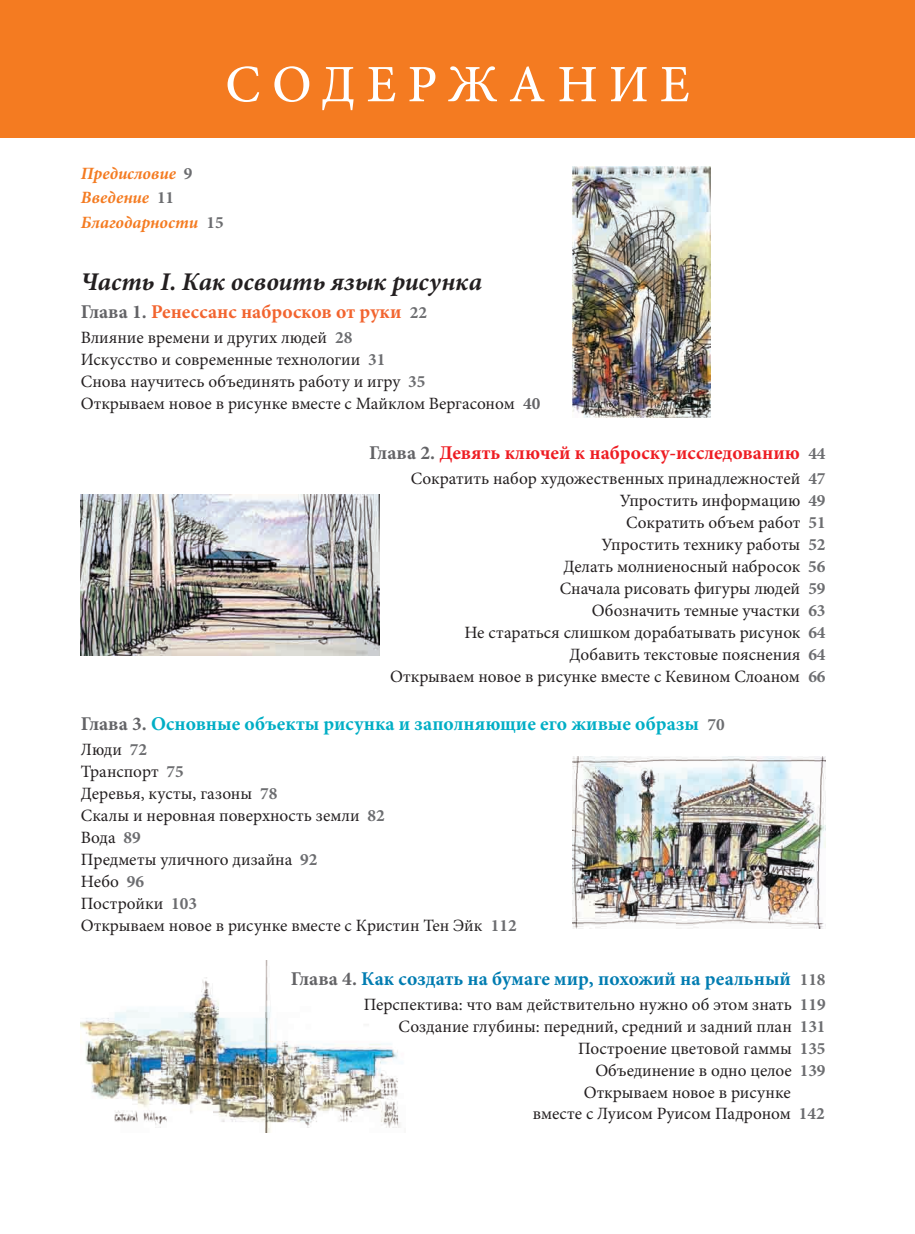
<style>
.page{position:relative;width:915px;height:1234px;background:#fff}
.page>*{position:absolute;margin:0;border:0;box-sizing:border-box;transform-origin:0 0}
.t1{font:500 52.5px "Minion Pro";letter-spacing:.21em;color:#fff}
.t2{font:italic 700 25.5px "Minion Pro";letter-spacing:-.005em;color:#231f20}
.t3{font:700 19.5px "Minion Pro";color:#00aec5}
.t4{font:700 19.5px "Minion Pro";color:#007cb1}
.t5{font:700 19.5px "Minion Pro";color:#ee1d23}
.t6{font:700 19.5px "Minion Pro";letter-spacing:.005em;color:#f2642f}
.t7{font:17.25px/22px "Minion Pro";color:#231f20}
.t8{font:italic 700 17.25px/24.9px "Minion Pro";color:#f47b21}
.s1{font-style:normal;color:#6c6d70}
.s2{color:#636366}
.s3{font-size:17.25px;color:#6c6d70}
.s4{font-weight:700;color:#6c6d70}
.s5{font-weight:700;color:#636366}
</style>
<div class="page">
<div style="left:0;top:0;width:914px;height:137px;background:#f47b21"></div>
<img style="left:81px;top:960px;width:319px;height:171px">
<img style="left:81px;top:495px;width:298px;height:160px">
<img style="left:572px;top:756px;width:253px;height:172px">
<img style="left:572px;top:166px;width:138px;height:252px">
<h1 class="t1" style="left:225px;top:63px;width:465px">СОДЕРЖАНИЕ</h1>
<p class="t8" style="left:81px;top:162px;width:144px">Предисловие <span class="s1">9<br></span>Введение <span class="s1">11<br></span>Благодарности <span class="s1">15</span></p>
<h2 class="t2" style="left:81px;top:272px;width:402px">Часть I. Как освоить язык рисунка</h2>
<p class="t6" style="left:81px;top:304px;width:348px"><span class="s2">Глава 1.</span> Ренессанс набросков от руки <span class="s3">22</span></p>
<p class="t7" style="left:81px;top:327px;width:461px">Влияние времени и других людей <span class="s4">28<br></span>Искусство и современные технологии <span class="s4">31<br></span>Снова научитесь объединять работу и игру <span class="s4">35<br></span>Открываем новое в рисунке вместе с Майклом Вергасоном <span class="s5">40</span></p>
<p class="t5" style="left:369px;top:445px;width:458px"><span class="s2">Глава 2.</span> Девять ключей к наброску-исследованию <span class="s3">44</span></p>
<p class="t7" style="left:390px;top:469px;width:436px;text-align:right">Сократить набор художественных принадлежностей <span class="s4">47<br></span>Упростить информацию <span class="s4">49<br></span>Сократить объем работ <span class="s4">51<br></span>Упростить технику работы <span class="s4">52<br></span>Делать молниеносный набросок <span class="s4">56<br></span>Сначала рисовать фигуры людей <span class="s4">59<br></span>Обозначить темные участки <span class="s4">63<br></span>Не стараться слишком дорабатывать рисунок <span class="s4">64<br></span>Добавить текстовые пояснения <span class="s4">64<br></span>Открываем новое в рисунке вместе с Кевином Слоаном <span class="s4">66</span></p>
<p class="t3" style="left:81px;top:716px;width:645px"><span class="s2">Глава 3.</span> Основные объекты рисунка и заполняющие его живые образы <span class="s3">70</span></p>
<p class="t7" style="left:81px;top:739px;width:437px">Люди <span class="s4">72<br></span>Транспорт <span class="s4">75<br></span>Деревья, кусты, газоны <span class="s4">78<br></span>Скалы и неровная поверхность земли <span class="s4">82<br></span>Вода <span class="s4">89<br></span>Предметы уличного дизайна <span class="s4">92<br></span>Небо <span class="s4">96<br></span>Постройки <span class="s4">103<br></span>Открываем новое в рисунке вместе с Кристин Тен Эйк <span class="s4">112</span></p>
<p class="t4" style="left:291px;top:971px;width:536px"><span class="s2">Глава 4.</span> Как создать на бумаге мир, похожий на реальный <span class="s3">118</span></p>
<p class="t7" style="left:363px;top:994px;width:463px">Перспектива: что вам действительно нужно об этом знать <span class="s4">119</span></p>
<p class="t7" style="left:398px;top:1016px;width:428px">Создание глубины: передний, средний и задний план <span class="s4">131</span></p>
<p class="t7" style="left:578px;top:1038px;width:249px">Построение цветовой гаммы <span class="s4">135</span></p>
<p class="t7" style="left:595px;top:1060px;width:232px">Объединение в одно целое <span class="s4">139</span></p>
<p class="t7" style="left:583px;top:1082px;width:208px">Открываем новое в рисунке</p>
<p class="t7" style="left:532px;top:1103px;width:293px">вместе с Луисом Руисом Падроном <span class="s4">142</span></p>
</div>
